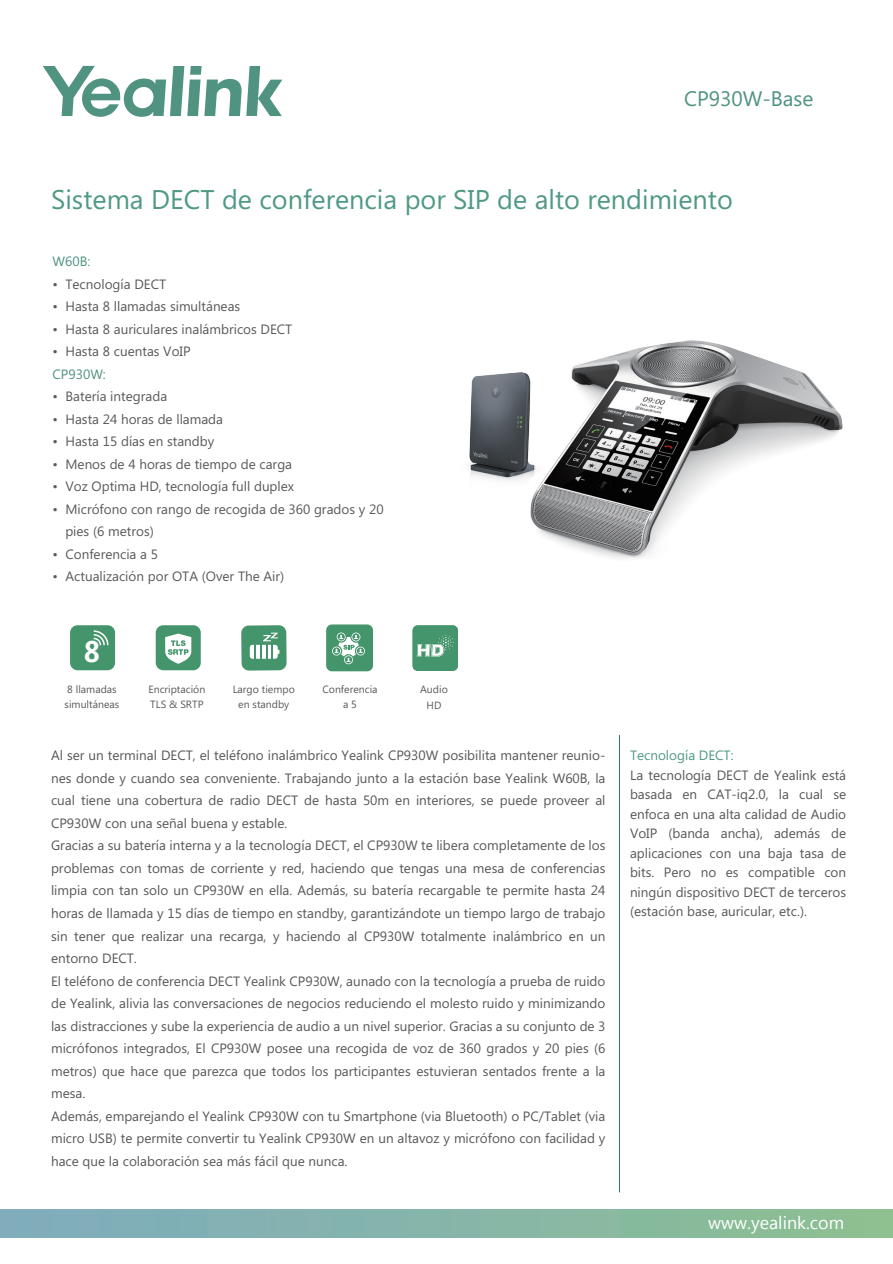
<style>
.page{position:relative;width:893px;height:1264px;background:#fff}
.page>*{position:absolute;margin:0;border:0;box-sizing:border-box;transform-origin:0 0}
.t1{font:700 27.9px "Microsoft Ya Hei";color:#fff;scale:.93 1}
.t2{font:27px "Microsoft Phags Pa";color:#509984}
.t3{font:21px "Microsoft Phags Pa";color:#509380}
.t4{font:18px "Lao UI";color:#fff}
.t5{font:13.5px/22.5px "Microsoft Phags Pa";color:#57585a}
.t6{font:13.5px/22.5px "Microsoft Phags Pa";color:#59595b}
.t7{font:13.5px "Microsoft Phags Pa";color:#509983}
.t8{font:13.5px "Microsoft Phags Pa";color:#509380}
.t9{font:10.5px/15px "Microsoft Phags Pa";color:#59595b;text-align:center}
</style>
<div class="page">
<img style="left:469px;top:340px;width:374px;height:219px">
<svg style="left:43px;top:66px;width:239px;height:51px"></svg>
<hr style="left:619px;top:735px;width:1px;height:457px;background:#2d7756">
<div style="left:0;top:1209px;width:892px;height:27px;background:linear-gradient(to right,#7facbf,#8dc091)"></div>
<div style="left:327px;top:625px;width:45px;height:45px;background:#45956c;border-radius:5px"></div>
<div style="left:326px;top:624px;width:47px;height:47px;border:2px solid #45956c;border-radius:5px"></div>
<svg style="left:332px;top:632px;width:33px;height:32px"></svg>
<div style="left:70px;top:625px;width:45px;height:45px;background:#45956c;border-radius:7px"></div>
<svg style="left:93px;top:630px;width:16px;height:16px"></svg>
<div style="left:156px;top:625px;width:45px;height:45px;background:#45956c;border-radius:7px"></div>
<svg style="left:165px;top:633px;width:26px;height:30px"></svg>
<div style="left:241px;top:625px;width:45px;height:45px;background:#45956c;border-radius:8px"></div>
<div style="left:250px;top:644px;width:28px;height:14px;background:#fff;border-radius:3px"></div>
<svg style="left:254px;top:632px;width:25px;height:27px"></svg>
<div style="left:412px;top:625px;width:46px;height:46px;background:#45956c;border-radius:5px"></div>
<svg style="left:417px;top:634px;width:37px;height:22px"></svg>
<h3 class="t3" style="left:683px;top:84px;width:131px">CP930W-Base</h3>
<h2 class="t2" style="left:51px;top:181px;width:683px">Sistema DECT de conferencia por SIP de alto rendimiento</h2>
<p class="t8" style="left:53px;top:252px;width:39px">W60B:</p>
<p class="t6" style="left:53px;top:272px;width:115px">• Tecnología DECT</p>
<p class="t6" style="left:53px;top:294px;width:189px">• Hasta 8 llamadas simultáneas</p>
<p class="t6" style="left:53px;top:317px;width:241px">• Hasta 8 auriculares inalámbricos DECT</p>
<p class="t6" style="left:53px;top:339px;width:140px">• Hasta 8 cuentas VoIP</p>
<p class="t8" style="left:53px;top:364px;width:55px">CP930W:</p>
<p class="t6" style="left:53px;top:384px;width:116px">• Batería integrada</p>
<p class="t6" style="left:53px;top:407px;width:172px">• Hasta 24 horas de llamada</p>
<p class="t6" style="left:53px;top:429px;width:163px">• Hasta 15 días en standby</p>
<p class="t6" style="left:53px;top:452px;width:241px">• Menos de 4 horas de tiempo de carga</p>
<p class="t6" style="left:53px;top:474px;width:243px">• Voz Optima HD, tecnología full duplex</p>
<p class="t6" style="left:65px;top:496px;width:320px;text-indent:-13px">• Micrófono con rango de recogida de 360 grados y 20 pies (6 metros)</p>
<p class="t6" style="left:53px;top:541px;width:107px">• Conferencia a 5</p>
<p class="t6" style="left:53px;top:564px;width:233px">• Actualización por OTA (Over The Air)</p>
<h1 class="t1" style="left:84px;top:632px;width:19px">8</h1>
<p class="t9" style="left:65px;top:681px;width:56px;text-align:left">8 llamadas simultáneas</p>
<p class="t9" style="left:148px;top:681px;width:58px;text-align:left">Encriptación<br>TLS &amp; SRTP</p>
<p class="t9" style="left:232px;top:681px;width:64px">Largo tiempo en standby</p>
<p class="t9" style="left:322px;top:681px;width:57px">Conferencia a 5</p>
<p class="t9" style="left:420px;top:681px;width:29px">Audio<br>HD</p>
<p class="t5" style="left:51px;top:743px;width:556px">Al ser un terminal DECT, el teléfono inalámbrico Yealink CP930W posibilita mantener reunio&shy;nes donde y cuando sea conveniente. Trabajando junto a la estación base Yealink W60B, la cual tiene una cobertura de radio DECT de hasta 50m en interiores, se puede proveer al CP930W con una señal buena y estable.<br>Gracias a su batería interna y a la tecnología DECT, el CP930W te libera completamente de los problemas con tomas de corriente y red, haciendo que tengas una mesa de conferencias limpia con tan solo un CP930W en ella. Además, su batería recargable te permite hasta 24 horas de llamada y 15 días de tiempo en standby, garantizándote un tiempo largo de trabajo sin tener que realizar una recarga, y haciendo al CP930W totalmente inalámbrico en un entorno DECT.<br>El teléfono de conferencia DECT Yealink CP930W, aunado con la tecnología a prueba de ruido de Yealink, alivia las conversaciones de negocios reduciendo el molesto ruido y minimizando las distracciones y sube la experiencia de audio a un nivel superior. Gracias a su conjunto de 3 micrófonos integrados, El CP930W posee una recogida de voz de 360 grados y 20 pies (6 metros) que hace que parezca que todos los participantes estuvieran sentados frente a la mesa.<br>Además, emparejando el Yealink CP930W con tu Smartphone (via Bluetooth) o PC/Tablet (via micro USB) te permite convertir tu Yealink CP930W en un altavoz y micrófono con facilidad y hace que la colaboración sea más fácil que nunca.</p>
<p class="t7" style="left:629px;top:746px;width:105px">Tecnología DECT:</p>
<p class="t5" style="left:629px;top:764px;width:218px;line-height:19.5px;text-align:justify">La tecnología DECT de Yealink está basada en CAT-iq2.0, la cual se enfoca en una alta calidad de Audio VoIP (banda ancha), además de aplicaciones con una baja tasa de bits. Pero no es compatible con ningún dispositivo DECT de terceros (estación base, auricular, etc.).</p>
<h3 class="t4" style="left:708px;top:1210px;width:137px">www.yealink.com</h3>
</div>
